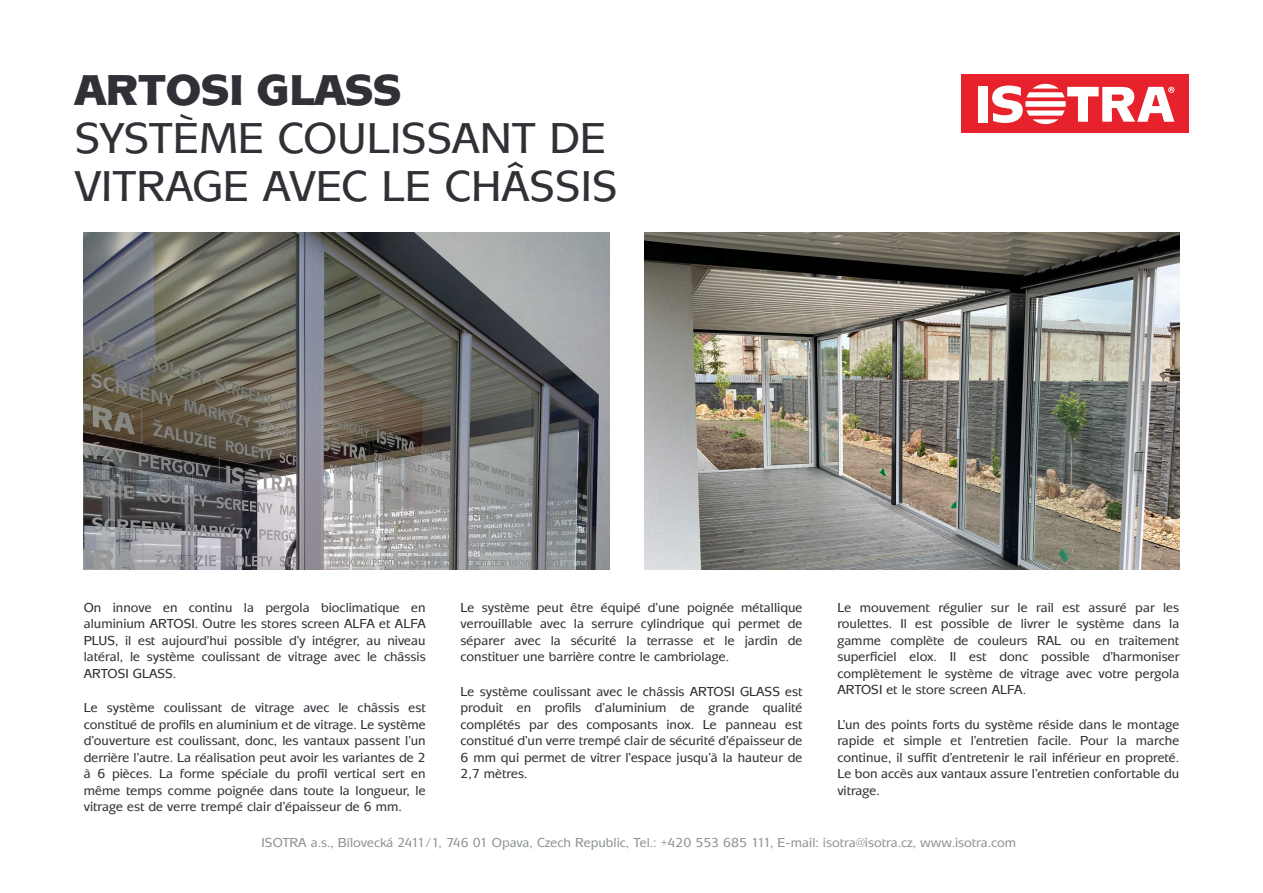
<style>
.page{position:relative;width:1263px;height:893px;background:#fff}
.page>*{position:absolute;margin:0;border:0;box-sizing:border-box;transform-origin:0 0}
.t1{font:500 44.85px/48px "Mixage Itc TOT";color:#303137}
.t2{font:900 44.85px "Mixage Itc TOT";color:#303137}
.t3{font:500 13.5px/16.5px "Mixage Itc TOT";color:#303137;text-align:justify}
.t4{font:500 13.5px "Mixage Itc TOT";color:#8f9498}
</style>
<div class="page">
<div style="left:961px;top:75px;width:227px;height:58px;background:#e7222d"></div>
<div style="left:978px;top:86px;width:9px;height:36px;background:#fff"></div>
<svg style="left:992px;top:84px;width:182px;height:40px"></svg>
<img style="left:84px;top:233px;width:526px;height:336px">
<img style="left:645px;top:233px;width:534px;height:336px">
<h1 class="t2" style="left:75px;top:75px;width:329px">ARTOSI GLASS</h1>
<h1 class="t1" style="left:75px;top:119px;width:544px">SYSTÈME COULISSANT DE<br>VITRAGE AVEC LE CHÂSSIS</h1>
<p class="t3" style="left:84px;top:600px;width:343px">On innove en continu la pergola bioclimatique en aluminium ARTOSI. Outre les stores screen ALFA et ALFA PLUS, il est aujourd’hui possible d’y intégrer, au niveau latéral, le système coulissant de vitrage avec le châssis ARTOSI GLASS.</p>
<p class="t3" style="left:84px;top:701px;width:343px">Le système coulissant de vitrage avec le châssis est constitué de profils en aluminium et de vitrage. Le système d’ouverture est coulissant, donc, les vantaux passent l’un derrière l’autre. La réalisation peut avoir les variantes de 2 à 6 pièces. La forme spéciale du profil vertical sert en même temps comme poignée dans toute la longueur, le vitrage est de verre trempé clair d’épaisseur de 6 mm.</p>
<p class="t4" style="left:262px;top:838px;width:756px">ISOTRA a.s., Bílovecká 2411/1, 746 01 Opava, Czech Republic, Tel.: +420 553 685 111, E-mail: isotra@isotra.cz, www.isotra.com</p>
<p class="t3" style="left:461px;top:600px;width:343px">Le système peut être équipé d’une poignée métallique verrouillable avec la serrure cylindrique qui permet de séparer avec la sécurité la terrasse et le jardin de constituer une barrière contre le cambriolage.</p>
<p class="t3" style="left:461px;top:684px;width:343px">Le système coulissant avec le châssis ARTOSI GLASS est produit en profils d’aluminium de grande qualité complétés par des composants inox. Le panneau est constitué d’un verre trempé clair de sécurité d’épaisseur de 6 mm qui permet de vitrer l’espace jusqu’à la hauteur de 2,7 mètres.</p>
<p class="t3" style="left:837px;top:600px;width:343px">Le mouvement régulier sur le rail est assuré par les roulettes. Il est possible de livrer le système dans la gamme complète de couleurs RAL ou en traitement superficiel elox. Il est donc possible d’harmoniser complètement le système de vitrage avec votre pergola ARTOSI et le store screen ALFA.</p>
<p class="t3" style="left:837px;top:717px;width:343px">L’un des points forts du système réside dans le montage rapide et simple et l’entretien facile. Pour la marche continue, il suffit d’entretenir le rail inférieur en propreté.<br>Le bon accès aux vantaux assure l’entretien confortable du vitrage.</p>
</div>
